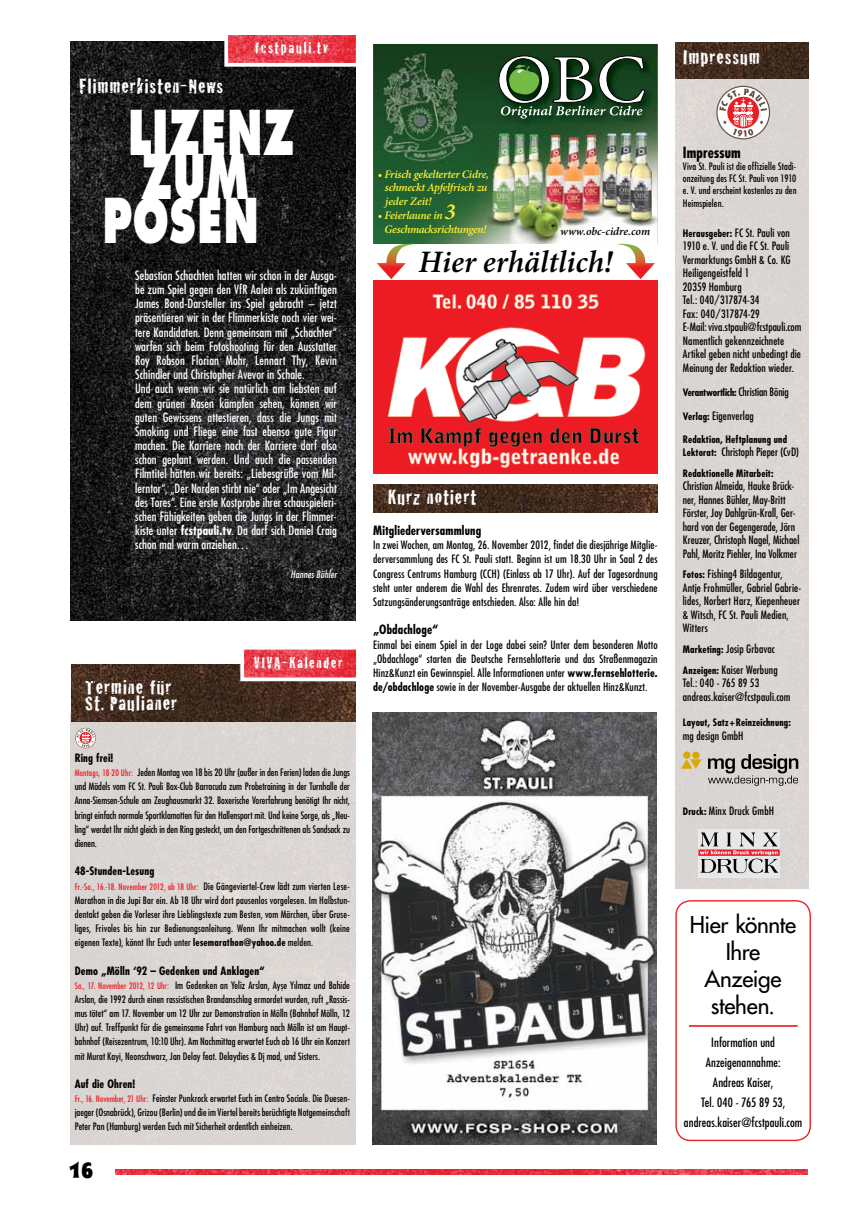
<style>
.page{position:relative;width:862px;height:1212px;background:#fff}
.page>*{position:absolute;margin:0;border:0;box-sizing:border-box;transform-origin:0 0}
.t1{font:800 67.88px "Futura T";color:#fff;scale:.67 1}
.t2{font:italic 600 31.25px "Minion Pro";color:#000}
.t3{font:22.5px/27px "Futura";letter-spacing:-.015em;color:#000;text-align:center}
.t4{font:800 22px "Roundest";color:#000}
.t5{font:21.25px/16.2px "Cracked";letter-spacing:.05em;color:#fff}
.t6{font:16.25px "Cracked";letter-spacing:.1em;color:#fff}
.t7{font:700 condensed 15px "Futura";color:#000}
.t8{font:condensed 12.5px/14.1px "Futura";letter-spacing:.005em;color:#fff}
.t9{font:condensed 12.5px/20px "Futura";letter-spacing:.005em;color:#000;text-align:center}
.t10{font:700 condensed 12.5px "Futura";letter-spacing:.01em;color:#000}
.t11{font:italic 600 11.5px/13.8px "Minion Pro";letter-spacing:-.025em;color:#fdef30}
.t12{font:italic 600 11.5px "Minion Pro";color:#000}
.t13{font:condensed 11.25px/13.5px "Futura";letter-spacing:.01em;color:#000}
.t14{font:700 condensed 11.25px "Futura";letter-spacing:.015em;color:#000}
.t15{font:condensed 10px/14.1px "Futura";letter-spacing:.005em;color:#000;text-align:justify}
.t16{font:700 condensed 10px "Futura";letter-spacing:.01em;color:#000}
.t17{font:700 condensed 10px "Futura";letter-spacing:-.02em;color:#000}
.t18{font:italic condensed 10px "Futura";letter-spacing:.015em;color:#fff}
.s1{font-weight:700}
.s2{font-size:8.75px;color:#ed1d24}
.s3{font-size:22.88px}
.s4{font-weight:700;font-size:10px}
.s5{font-weight:400;font-size:11.25px}
</style>
<div class="page">
<img style="left:116px;top:1169px;width:691px;height:6px">
<div style="left:71px;top:721px;width:284px;height:423px;background:#dad6d3"></div>
<div style="left:675px;top:43px;width:133px;height:846px;background:#dad5d3"></div>
<img style="left:372px;top:713px;width:283px;height:431px">
<svg style="left:682px;top:751px;width:8px;height:8px"></svg>
<svg style="left:691px;top:751px;width:8px;height:8px"></svg>
<svg style="left:680px;top:759px;width:21px;height:10px"></svg>
<svg style="left:707px;top:754px;width:90px;height:32px;background:#a29e9c"></svg>
<svg style="left:697px;top:829px;width:82px;height:49px"></svg>
<div style="left:698px;top:829px;width:81px;height:48px;background:#e6e7e8"></div>
<svg style="left:698px;top:849px;width:81px;height:7px"></svg>
<svg style="left:699px;top:832px;width:78px;height:41px"></svg>
<svg style="left:716px;top:86px;width:53px;height:53px"></svg>
<svg style="left:717px;top:87px;width:51px;height:51px"></svg>
<svg style="left:719px;top:89px;width:47px;height:48px"></svg>
<img style="left:373px;top:484px;width:284px;height:29px">
<img style="left:71px;top:664px;width:284px;height:57px">
<img style="left:245px;top:651px;width:109px;height:25px">
<div style="left:240px;top:646px;width:119px;height:35px;border:4px solid #fff"></div>
<svg style="left:75px;top:728px;width:21px;height:20px"></svg>
<svg style="left:76px;top:729px;width:19px;height:18px"></svg>
<div style="left:675px;top:900px;width:135px;height:241px;border:1px solid #ed1d24;border-radius:15px"></div>
<hr style="left:688px;top:1025px;width:109px;height:2px;background:#ed1d24">
<img style="left:71px;top:42px;width:284px;height:578px">
<img style="left:229px;top:36px;width:125px;height:26px">
<div style="left:224px;top:31px;width:135px;height:36px;border:4px solid #fff"></div>
<img style="left:373px;top:280px;width:284px;height:194px">
<img style="left:373px;top:44px;width:284px;height:200px">
<img style="left:495px;top:52px;width:159px;height:76px">
<svg style="left:498px;top:55px;width:147px;height:64px"></svg>
<svg style="left:377px;top:244px;width:37px;height:35px"></svg>
<svg style="left:618px;top:244px;width:36px;height:35px"></svg>
<h3 class="t5" style="left:79px;top:77px;width:145px">Flimmerkisten-News</h3>
<h3 class="t6" style="left:254px;top:35px;width:75px">fcstpauli.tv</h3>
<h1 class="t1" style="left:128px;top:91px;width:250px">LIZENZ</h1>
<h1 class="t1" style="left:141px;top:135px;width:165px">ZUM</h1>
<h1 class="t1" style="left:102px;top:179px;width:236px">POSEN</h1>
<p class="t8" style="left:135px;top:268px;width:203px">Sebastian Schachten hatten wir schon in der Ausga&shy;be zum Spiel gegen den VfR Aalen als zukünftigen James Bond-Darsteller ins Spiel gebracht – jetzt präsentieren wir in der Flimmerkiste noch vier wei&shy;tere Kandidaten. Denn gemeinsam mit „Schachter“ warfen sich beim Fotoshooting für den Ausstatter Roy Robson Florian Mohr, Lennart Thy, Kevin Schindler und Christopher Avevor in Schale.<br>Und auch wenn wir sie natürlich am liebsten auf dem grünen Rasen kämpfen sehen, können wir guten Gewissens attestieren, dass die Jungs mit Smoking und Fliege eine fast ebenso gute Figur machen. Die Karriere nach der Karriere darf also schon geplant werden. Und auch die passenden Filmtitel hätten wir bereits: „Liebesgrüße vom Mil&shy;lerntor“, „Der Norden stirbt nie“ oder „Im Angesicht des Tores“. Eine erste Kostprobe ihrer schauspieleri&shy;schen Fähigkeiten geben die Jungs in der Flimmer&shy;kiste unter <span class="s1">fcstpauli.tv</span>. Da darf sich Daniel Craig schon mal warm anziehen…</p>
<p class="t18" style="left:290px;top:568px;width:48px">Hannes Bühler</p>
<h3 class="t5" style="left:85px;top:678px;width:93px">Termine für<br>St. Paulianer</h3>
<h3 class="t6" style="left:254px;top:650px;width:90px">VIVA-Kalender</h3>
<p class="t14" style="left:75px;top:750px;width:40px">Ring frei!</p>
<p class="t15" style="left:75px;top:765px;width:276px"><span class="s2">Montags, 18-20 Uhr:</span> Jeden Montag von 18 bis 20 Uhr (außer in den Ferien) laden die Jungs und Mädels vom FC St. Pauli Box-Club Barracuda zum Probetraining in der Turnhalle der Anna-Siemsen-Schule am Zeughausmarkt 32. Boxerische Vorerfahrung benötigt Ihr nicht, bringt einfach normale Sportklamotten für den Hallensport mit. Und keine Sorge, als „Neu&shy;ling“ werdet Ihr nicht gleich in den Ring gesteckt, um den Fortgeschrittenen als Sandsack zu dienen.</p>
<p class="t14" style="left:75px;top:864px;width:81px">48-Stunden-Lesung</p>
<p class="t15" style="left:75px;top:878px;width:276px"><span class="s2">Fr.-So., 16.-18. November 2012, ab 18 Uhr:</span> Die Gängeviertel-Crew lädt zum vierten Lese-Marathon in die Jupi Bar ein. Ab 18 Uhr wird dort pausenlos vorgelesen. Im Halbstun&shy;dentakt geben die Vorleser ihre Lieblingstexte zum Besten, vom Märchen, über Gruse&shy;liges, Frivoles bis hin zur Bedienungsanleitung. Wenn Ihr mitmachen wollt (keine eigenen Texte), könnt Ihr Euch unter <span class="s1">lesemarathon@yahoo.de</span> melden.</p>
<p class="t14" style="left:75px;top:963px;width:191px">Demo „Mölln ‘92 – Gedenken und Anklagen“</p>
<p class="t15" style="left:75px;top:978px;width:276px"><span class="s2">Sa., 17. November 2012, 12 Uhr:</span> Im Gedenken an Yeliz Arslan, Ays¸e Yılmaz und Bahide Arslan, die 1992 durch einen rassistischen Brandanschlag ermordet wurden, ruft „Rassis&shy;mus tötet“ am 17. November um 12 Uhr zur Demonstration in Mölln (Bahnhof Mölln, 12<br>Uhr) auf. Treffpunkt für die gemeinsame Fahrt von Hamburg nach Mölln ist am Haupt&shy;bahnhof (Reisezentrum, 10:10 Uhr). Am Nachmittag erwartet Euch ab 16 Uhr ein Konzert mit Murat Kayi, Neonschwarz, Jan Delay feat. Delaydies &amp; Dj mad, und Sisters.</p>
<p class="t14" style="left:75px;top:1076px;width:62px">Auf die Ohren!</p>
<p class="t15" style="left:75px;top:1091px;width:276px"><span class="s2">Fr., 16. November, 21 Uhr:</span> Feinster Punkrock erwartet Euch im Centro Sociale. Die Duesen&shy;jaeger (Osnabrück), Grizou (Berlin) und die im Viertel bereits berüchtigte Notgemeinschaft Peter Pan (Hamburg) werden Euch mit Sicherheit ordentlich einheizen.</p>
<h3 class="t4" style="left:69px;top:1157px;width:26px">16</h3>
<p class="t11" style="left:385px;top:167px;width:106px;text-indent:-7px">• Frisch gekelterter Cidre, schmeckt Apfelfrisch zu jeder Zeit!</p>
<p class="t11" style="left:384px;top:208px;width:103px;text-indent:-7px">• Feierlaune in <span class="s3">3<br></span>Geschmacksrichtungen!</p>
<h2 class="t2" style="left:418px;top:240px;width:195px">Hier erhältlich!</h2>
<p class="t12" style="left:560px;top:223px;width:91px">www.obc-cidre.com</p>
<h3 class="t5" style="left:388px;top:488px;width:90px">Kurz notiert</h3>
<p class="t10" style="left:373px;top:522px;width:109px">Mitgliederversammlung</p>
<p class="t13" style="left:373px;top:538px;width:286px;line-height:14.1px;text-align:justify">In zwei Wochen, am Montag, 26. November 2012, findet die diesjährige Mitglie&shy;derversammlung des FC St. Pauli statt. Beginn ist um 18.30 Uhr in Saal 2 des Congress Centrums Hamburg (CCH) (Einlass ab 17 Uhr). Auf der Tagesordnung steht unter anderem die Wahl des Ehrenrates. Zudem wird über verschiedene Satzungsänderungsanträge entschieden. Also: Alle hin da!</p>
<p class="t10" style="left:373px;top:622px;width:67px">„Obdachloge“</p>
<p class="t13" style="left:373px;top:637px;width:286px;line-height:14.1px;text-align:justify">Einmal bei einem Spiel in der Loge dabei sein? Unter dem besonderen Motto „Obdachloge“ starten die Deutsche Fernsehlotterie und das Straßenmagazin Hinz&amp;Kunzt ein Gewinnspiel. Alle Informationen unter <span class="s1">www.fernsehlotterie. de/obdachloge</span> sowie in der November-Ausgabe der aktuellen Hinz&amp;Kunzt.</p>
<h3 class="t5" style="left:682px;top:48px;width:78px">Impressum</h3>
<h3 class="t7" style="left:682px;top:143px;width:59px">Impressum</h3>
<p class="t15" style="left:682px;top:160px;width:115px;line-height:12.1px">Viva St. Pauli ist die offizielle Stadi&shy;onzeitung des FC St. Pauli von 1910 e. V. und erscheint kostenlos zu den Heimspielen.</p>
<p class="t13" style="left:682px;top:226px;width:120px"><span class="s4">Herausgeber:</span> FC St. Pauli von<br>1910 e. V. und die FC St. Pauli<br>Vermarktungs GmbH &amp; Co. KG<br>Heiligengeistfeld 1<br>20359 Hamburg<br>Tel.: 040/317874-34<br>Fax: 040/317874-29<br>E-Mail: viva.stpauli@fcstpauli.com<br>Namentlich gekennzeichnete<br>Artikel geben nicht unbedingt die<br>Meinung der Redaktion wieder.</p>
<p class="t17" style="left:682px;top:386px;width:107px">Verantwortlich: <span class="s5">Christian Bönig</span></p>
<p class="t13" style="left:682px;top:409px;width:72px"><span class="s4">Verlag:</span> Eigenverlag</p>
<p class="t16" style="left:682px;top:432px;width:106px">Redaktion, Heftplanung und</p>
<p class="t13" style="left:682px;top:445px;width:118px"><span class="s4">Lektorat:</span> Christoph Pieper (CvD)</p>
<p class="t16" style="left:682px;top:467px;width:92px">Redaktionelle Mitarbeit:</p>
<p class="t13" style="left:682px;top:479px;width:118px">Christian Almeida, Hauke Brück&shy;ner, Hannes Bühler, May-Britt Förster, Joy Dahlgrün-Krall, Ger&shy;hard von der Gegengerade, Jörn Kreuzer, Christoph Nagel, Michael Pahl, Moritz Piehler, Ina Volkmer</p>
<p class="t13" style="left:682px;top:567px;width:120px"><span class="s4">Fotos:</span> Fishing4 Bildagentur,<br>Antje Frohmüller, Gabriel Gabrie&shy;lides, Norbert Harz, Kiepenheuer &amp; Witsch, FC St. Pauli Medien,<br>Witters</p>
<p class="t13" style="left:682px;top:638px;width:96px;line-height:20.6px"><span class="s4">Marketing:</span> Josip Grbavac<br><span class="s4">Anzeigen:</span> Kaiser Werbung</p>
<p class="t13" style="left:682px;top:676px;width:109px">Tel.: 040 - 765 89 53 andreas.kaiser@fcstpauli.com</p>
<p class="t16" style="left:682px;top:716px;width:109px">Layout, Satz+Reinzeichnung:</p>
<p class="t13" style="left:682px;top:728px;width:61px">mg design GmbH</p>
<p class="t13" style="left:682px;top:804px;width:91px"><span class="s4">Druck:</span> Minx Druck GmbH</p>
<h3 class="t3" style="left:689px;top:911px;width:108px">Hier könnte<br>Ihre<br>Anzeige stehen.</h3>
<p class="t9" style="left:683px;top:1031px;width:120px">Information und<br>Anzeigenannahme:<br>Andreas Kaiser,<br>Tel. 040 - 765 89 53, andreas.kaiser@fcstpauli.com</p>
</div>
